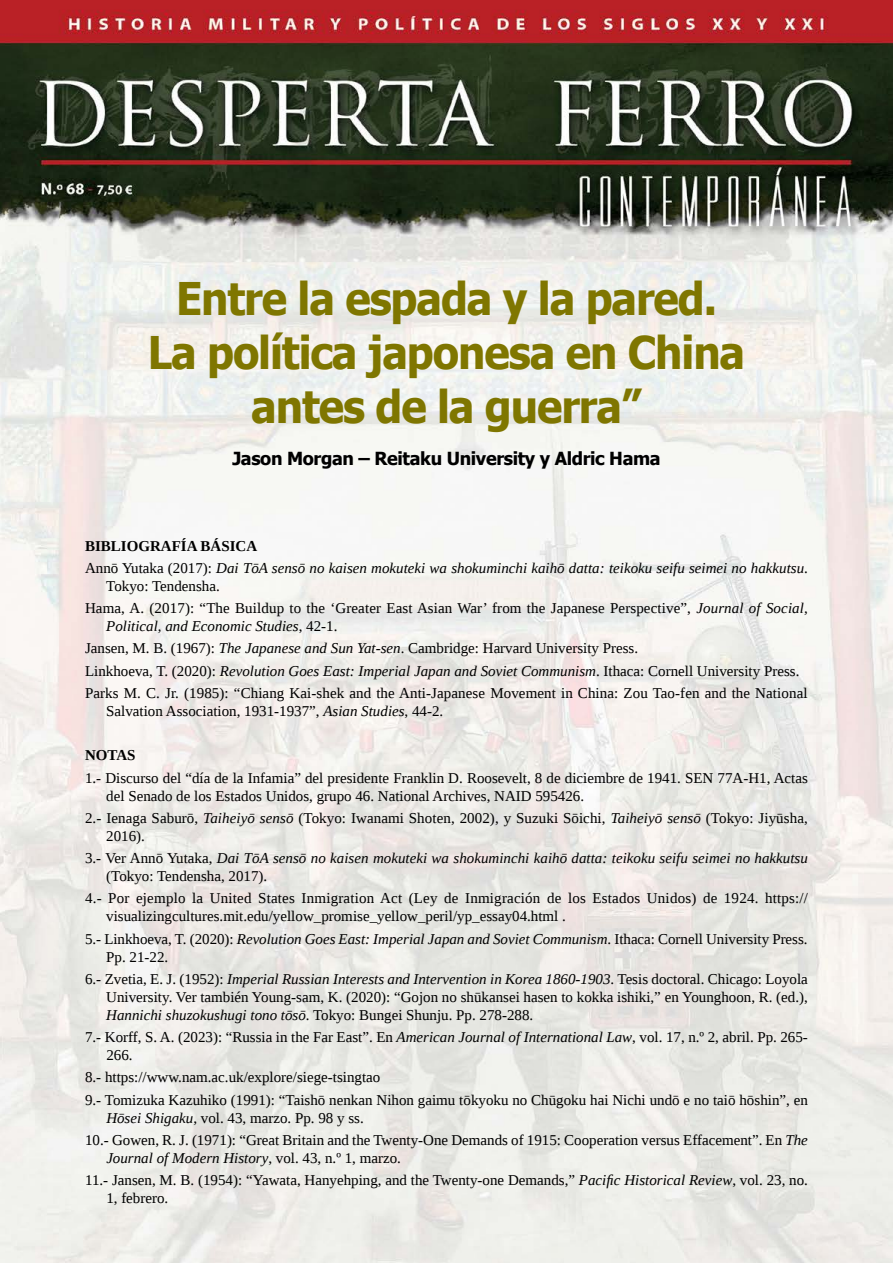
<style>
.page{position:relative;width:893px;height:1263px;background:#fff}
.page>*{position:absolute;margin:0;border:0;box-sizing:border-box;transform-origin:0 0}
.t1{font:700 45px/54px "Tahoma";letter-spacing:-.025em;color:#7f7600;text-align:center;scale:.95 1}
.t2{font:700 18px "Tahoma";letter-spacing:-.02em;color:#000}
.t3{font:15px/22.2px "Liberation Serif";color:#000}
.t4{font:italic 15px/22.2px "Liberation Serif";color:#000}
.t5{font:700 15px "Liberation Serif";color:#000}
.s1{font-weight:700;font-style:normal}
.s2{font-style:normal}
.s3{font-style:italic}
</style>
<div class="page">
<img style="left:0;top:0;width:893px;height:1263px">
<h1 class="t1" style="left:148px;top:274px;width:630px">Entre la espada y la pared.<br>La política japonesa en China antes de la guerra”</h1>
<p class="t2" style="left:232px;top:450px;width:430px">Jason Morgan – Reitaku University y Aldric Hama</p>
<p class="t4" style="left:85px;top:534px;width:724px"><span class="s1">BIBLIOGRAFÍA BÁSICA<br></span><span class="s2">Annō Yutaka (2017):</span> Dai TōA sensō no kaisen mokuteki wa shokuminchi kaihō datta: teikoku seifu seimei no hakkutsu<span class="s2">.</span></p>
<p class="t3" style="left:85px;top:576px;width:724px;text-indent:21px">Tokyo: Tendensha.<br>Hama, A. (2017): “The Buildup to the ‘Greater East Asian War’ from the Japanese Perspective”, <span class="s3">Journal of Social,</span></p>
<p class="t3" style="left:85px;top:616px;width:724px;text-indent:21px"><span class="s3">Political, and Economic Studies</span>, 42-1.<br>Jansen, M. B. (1967): <span class="s3">The Japanese and Sun Yat-sen</span>. Cambridge: Harvard University Press.<br>Linkhoeva, T. (2020): <span class="s3">Revolution Goes East: Imperial Japan and Soviet Communism</span>. Ithaca: Cornell University Press.<br>Parks M. C. Jr. (1985): “Chiang Kai-shek and the Anti-Japanese Movement in China: Zou Tao-fen and the National</p>
<p class="t3" style="left:106px;top:700px;width:339px">Salvation Association, 1931-1937”, <span class="s3">Asian Studies</span>, 44-2.</p>
<p class="t5" style="left:85px;top:746px;width:52px">NOTAS</p>
<p class="t3" style="left:106px;top:768px;width:703px;line-height:18px;text-indent:-21px">1.- Discurso del “día de la Infamia” del presidente Franklin D. Roosevelt, 8 de diciembre de 1941. SEN 77A-H1, Actas del Senado de los Estados Unidos, grupo 46. National Archives, NAID 595426.</p>
<p class="t3" style="left:106px;top:809px;width:703px;line-height:18px;text-indent:-21px">2.- Ienaga Saburō, <span class="s3">Taiheiyō sensō</span> (Tokyo: Iwanami Shoten, 2002), y Suzuki Sōichi, <span class="s3">Taiheiyō sensō</span> (Tokyo: Jiyūsha,<br>2016).</p>
<p class="t4" style="left:106px;top:849px;width:703px;line-height:18px;text-indent:-21px"><span class="s2">3.- Ver Annō Yutaka,</span> Dai TōA sensō no kaisen mokuteki wa shokuminchi kaihō datta: teikoku seifu seimei no hakkutsu <span class="s2">(Tokyo: Tendensha, 2017).</span></p>
<p class="t3" style="left:106px;top:891px;width:703px;line-height:18px;text-indent:-21px">4.- Por ejemplo la United States Inmigration Act (Ley de Inmigración de los Estados Unidos) de 1924. https:// visualizingcultures.mit.edu/yellow_promise_yellow_peril/yp_essay04.html .</p>
<p class="t3" style="left:106px;top:931px;width:703px;line-height:18px;text-indent:-21px">5.- Linkhoeva, T. (2020): <span class="s3">Revolution Goes East: Imperial Japan and Soviet Communism</span>. Ithaca: Cornell University Press.<br>Pp. 21-22.</p>
<p class="t3" style="left:106px;top:971px;width:703px;line-height:18px;text-align:justify;text-indent:-21px">6.- Zvetia, E. J. (1952): <span class="s3">Imperial Russian Interests and Intervention in Korea 1860-1903</span>. Tesis doctoral. Chicago: Loyola University. Ver también Young-sam, K. (2020): “Gojon no shūkansei hasen to kokka ishiki,” en Younghoon, R. (ed.), <span class="s3">Hannichi shuzokushugi tono tōsō</span>. Tokyo: Bungei Shunju. Pp. 278-288.</p>
<p class="t3" style="left:106px;top:1028px;width:703px;line-height:18px;text-indent:-21px">7.- Korff, S. A. (2023): “Russia in the Far East”. En <span class="s3">American Journal of International Law</span>, vol. 17, n.º 2, abril. Pp. 265-<br>266.</p>
<p class="t3" style="left:85px;top:1067px;width:724px">8.- https://www.nam.ac.uk/explore/siege-tsingtao<br>9.- Tomizuka Kazuhiko (1991): “Taishō nenkan Nihon gaimu tōkyoku no Chūgoku hai Nichi undō e no taiō hōshin”, en</p>
<p class="t3" style="left:85px;top:1108px;width:724px;text-indent:21px"><span class="s3">Hōsei Shigaku</span>, vol. 43, marzo. Pp. 98 y ss.<br>10.- Gowen, R. J. (1971): “Great Britain and the Twenty-One Demands of 1915: Cooperation versus Effacement”. En <span class="s3">The</span></p>
<p class="t3" style="left:85px;top:1147px;width:724px;text-indent:21px"><span class="s3">Journal of Modern History</span>, vol. 43, n.º 1, marzo.<br>11.- Jansen, M. B. (1954): “Yawata, Hanyehping, and the Twenty-one Demands,” <span class="s3">Pacific Historical Review</span>, vol. 23, no.</p>
<p class="t3" style="left:106px;top:1188px;width:64px">1, febrero.</p>
</div>
